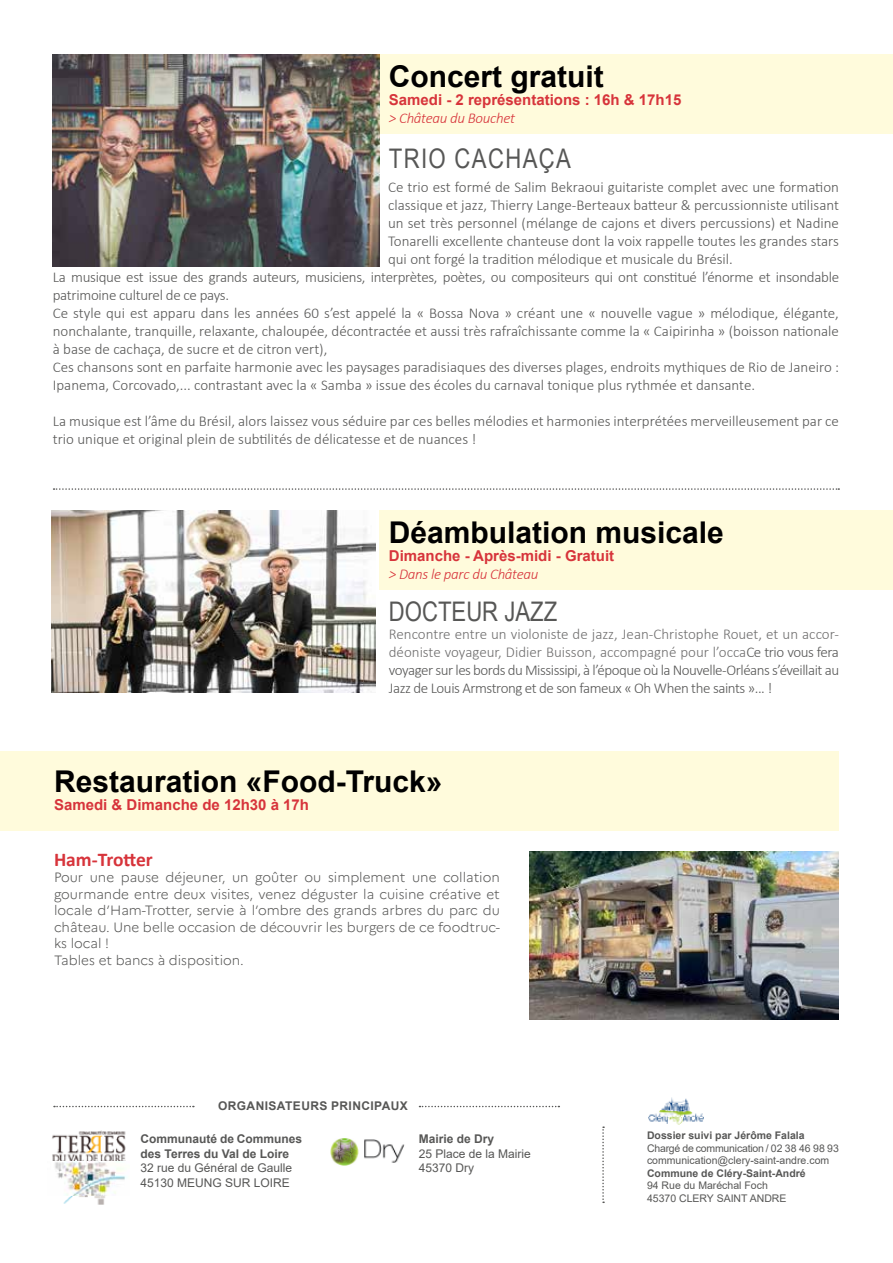
<style>
.page{position:relative;width:893px;height:1263px;background:#fff}
.page>*{position:absolute;margin:0;border:0;box-sizing:border-box;transform-origin:0 0}
.t1{font:700 30px "Arial";color:#000}
.t2{font:27px "Arial Narrow";letter-spacing:.05em;color:#575756}
.t3{font:27px "Arial Narrow";color:#575756}
.t4{font:700 19.5px "Calibri";color:#d7343b}
.t5{font:300 15px/18px "Calibri";color:#575756}
.t6{font:300 15px "Calibri";letter-spacing:-.02em;color:#575756}
.t7{font:700 15px "Arial";color:#d7343b}
.t8{font:italic 300 15px "Calibri";letter-spacing:-.02em;color:#d7343b}
.t9{font:300 13.5px/16.5px "Marianne";color:#575756}
.t10{font:12px/14.4px "Arial";color:#575756}
.t11{font:700 12px/14.4px "Arial";color:#575756}
.t12{font:700 12px "Arial";letter-spacing:.035em;color:#575756}
.t13{font:10.5px/12.6px "Arial";color:#575756}
.t14{font:700 10.5px "Arial";color:#575756}
.s1{color:#706f6f}
</style>
<div class="page">
<svg style="left:419px;top:1106px;width:140px;height:1px"></svg>
<svg style="left:602px;top:1126px;width:2px;height:77px"></svg>
<svg style="left:54px;top:1106px;width:140px;height:1px"></svg>
<img style="left:648px;top:1097px;width:56px;height:27px">
<img style="left:52px;top:1130px;width:75px;height:75px">
<img style="left:330px;top:1138px;width:75px;height:28px">
<div style="left:380px;top:54px;width:513px;height:80px;background:#fffbdc"></div>
<img style="left:53px;top:54px;width:327px;height:212px">
<div style="left:380px;top:510px;width:513px;height:80px;background:#fffbdc"></div>
<img style="left:52px;top:510px;width:323px;height:182px">
<svg style="left:54px;top:488px;width:785px;height:2px"></svg>
<div style="left:0;top:750px;width:839px;height:80px;background:#fffbdc"></div>
<img style="left:529px;top:851px;width:310px;height:168px">
<h1 class="t1" style="left:389px;top:55px;width:217px">Concert gratuit</h1>
<p class="t7" style="left:389px;top:89px;width:294px">Samedi - 2 représentations : 16h &amp; 17h15</p>
<p class="t8" style="left:389px;top:109px;width:128px">&gt; Château du Bouchet</p>
<h2 class="t2" style="left:389px;top:138px;width:184px">TRIO CACHAÇA</h2>
<p class="t5" style="left:388px;top:178px;width:452px">Ce trio est formé de Salim Bekraoui guitariste complet avec une formation</p>
<p class="t5" style="left:388px;top:196px;width:452px">classique et jazz, Thierry Lange-Berteaux batteur &amp; percussionniste utilisant</p>
<p class="t5" style="left:388px;top:214px;width:452px">un set très personnel (mélange de cajons et divers percussions) et Nadine</p>
<p class="t5" style="left:388px;top:232px;width:452px">Tonarelli excellente chanteuse dont la voix rappelle toutes les grandes stars</p>
<p class="t5" style="left:388px;top:250px;width:346px">qui ont forgé la tradition mélodique et musicale du Brésil.</p>
<p class="t6" style="left:53px;top:267px;width:788px">La musique est issue des grands auteurs, musiciens, interprètes, poètes, ou compositeurs qui ont constitué l’énorme et insondable</p>
<p class="t6" style="left:53px;top:285px;width:178px">patrimoine culturel de ce pays.</p>
<p class="t5" style="left:53px;top:304px;width:788px">Ce style qui est apparu dans les années 60 s’est appelé la « Bossa Nova » créant une « nouvelle vague » mélodique, élégante,</p>
<p class="t5" style="left:53px;top:322px;width:788px">nonchalante, tranquille, relaxante, chaloupée, décontractée et aussi très rafraîchissante comme la « Caipirinha » (boisson nationale</p>
<p class="t5" style="left:53px;top:340px;width:276px">à base de cachaça, de sucre et de citron vert),</p>
<p class="t5" style="left:53px;top:358px;width:788px">Ces chansons sont en parfaite harmonie avec les paysages paradisiaques des diverses plages, endroits mythiques de Rio de Janeiro :</p>
<p class="t5" style="left:53px;top:376px;width:704px">Ipanema, Corcovado,... contrastant avec la « Samba » issue des écoles du carnaval tonique plus rythmée et dansante.</p>
<p class="t5" style="left:53px;top:412px;width:788px">La musique est l’âme du Brésil, alors laissez vous séduire par ces belles mélodies et harmonies interprétées merveilleusement par ce trio unique et original plein de subtilités de délicatesse et de nuances !</p>
<h1 class="t1" style="left:389px;top:512px;width:337px">Déambulation musicale</h1>
<p class="t7" style="left:389px;top:545px;width:227px">Dimanche - Après-midi - Gratuit</p>
<p class="t8" style="left:389px;top:565px;width:151px">&gt; Dans le parc du Château</p>
<h2 class="t3" style="left:389px;top:591px;width:170px">DOCTEUR JAZZ</h2>
<p class="t5" style="left:389px;top:624px;width:452px;text-align:justify"><span class="s1">Rencontre entre un violoniste de jazz, Jean-Christophe Rouet, et un accor&shy;déoniste voyageur, Didier Buisson, accompagné pour l’occa</span>Ce trio vous fera voyager sur les bords du Mississipi, à l’époque où la Nouvelle-Orléans s’éveillait au Jazz de Louis Armstrong et de son fameux « Oh When the saints »... !</p>
<h1 class="t1" style="left:54px;top:761px;width:390px">Restauration «Food-Truck»</h1>
<p class="t7" style="left:54px;top:795px;width:257px">Samedi &amp; Dimanche de 12h30 à 17h</p>
<h3 class="t4" style="left:54px;top:846px;width:100px">Ham-Trotter</h3>
<p class="t9" style="left:54px;top:869px;width:447px">Pour une pause déjeuner, un goûter ou simplement une collation gourmande entre deux visites, venez déguster la cuisine créative et locale d’Ham-Trotter, servie à l’ombre des grands arbres du parc du château. Une belle occasion de découvrir les burgers de ce foodtruc&shy;ks local !<br>Tables et bancs à disposition.</p>
<p class="t12" style="left:218px;top:1097px;width:191px">ORGANISATEURS PRINCIPAUX</p>
<p class="t11" style="left:141px;top:1132px;width:163px">Communauté de Communes des Terres du Val de Loire</p>
<p class="t10" style="left:141px;top:1160px;width:153px">32 rue du Général de Gaulle<br>45130 MEUNG SUR LOIRE</p>
<p class="t11" style="left:419px;top:1132px;width:77px">Mairie de Dry</p>
<p class="t10" style="left:419px;top:1146px;width:114px">25 Place de la Mairie<br>45370 Dry</p>
<p class="t14" style="left:647px;top:1128px;width:159px">Dossier suivi par Jérôme Falala</p>
<p class="t13" style="left:647px;top:1141px;width:193px">Chargé de communication / 02 38 46 98 93 communication@clery-saint-andre.com</p>
<p class="t14" style="left:647px;top:1166px;width:160px">Commune de Cléry-Saint-André</p>
<p class="t13" style="left:647px;top:1179px;width:141px">94 Rue du Maréchal Foch<br>45370 CLERY SAINT ANDRE</p>
</div>
